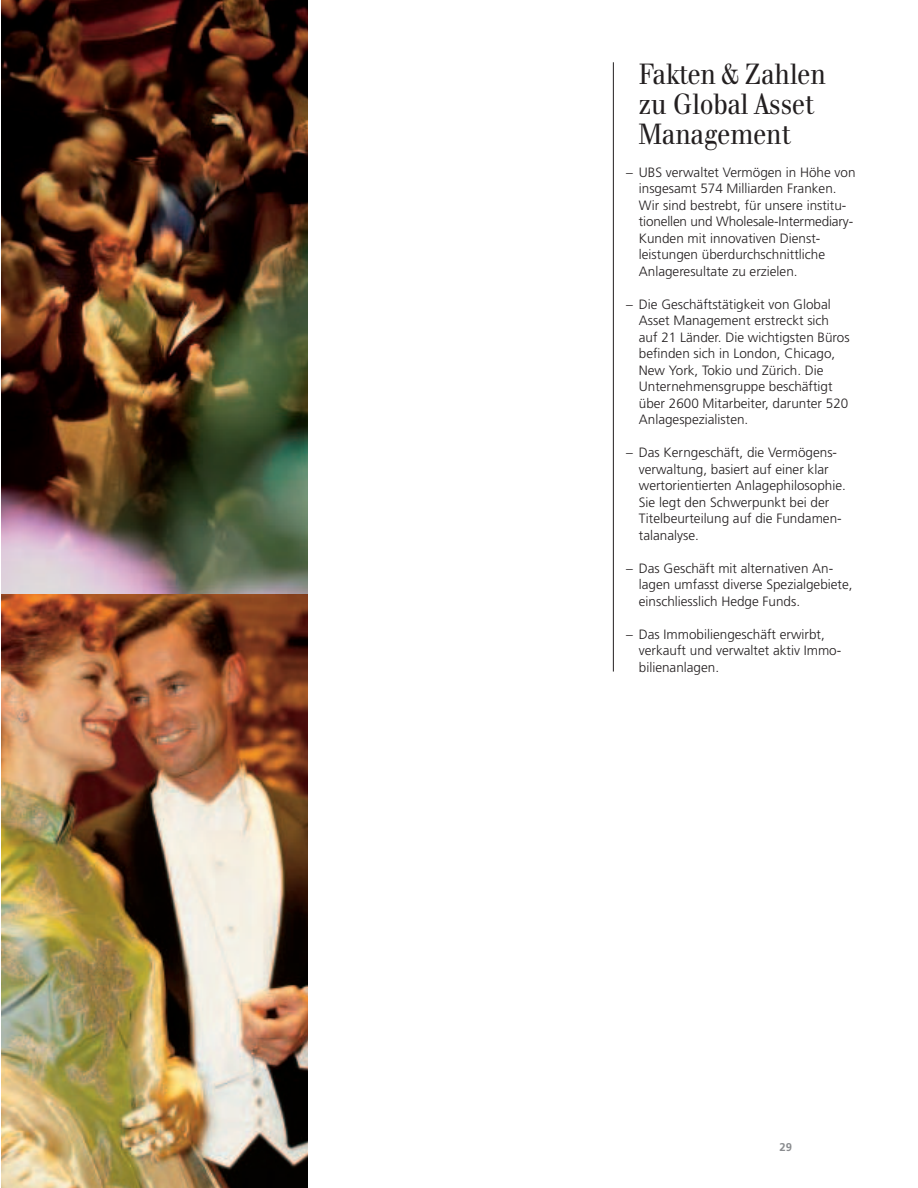
<style>
.page{position:relative;width:918px;height:1188px;background:#fff}
.page>*{position:absolute;margin:0;border:0;box-sizing:border-box;transform-origin:0 0}
.t1{font:28.5px/30px "UBS Headline";color:#231f20}
.t2{font:300 13.5px/16.5px "Frutiger";color:#231f20}
.t3{font:700 11.25px "Frutiger";color:#8a8c8f}
</style>
<div class="page">
<img style="left:1px;top:0;width:306px;height:1188px">
<hr style="left:613px;top:62px;width:1px;height:610px;background:#231f20">
<h1 class="t1" style="left:639px;top:61px;width:189px">Fakten&amp;Zahlen zu Global Asset<br>Management</h1>
<p class="t2" style="left:639px;top:165px;width:218px;text-indent:-13px">– UBS verwaltet Vermögen in Höhe von insgesamt 574 Milliarden Franken.<br>Wir sind bestrebt, für unsere institu&shy;tionellen und Wholesale-Intermediary-Kunden mit innovativen Dienst&shy;leistungen überdurchschnittliche Anlageresultate zu erzielen.</p>
<p class="t2" style="left:639px;top:297px;width:212px;text-indent:-13px">– Die Geschäftstätigkeit von Global Asset Management erstreckt sich auf 21 Länder. Die wichtigsten Büros befinden sich in London, Chicago, New York, Tokio und Zürich. Die Unternehmensgruppe beschäftigt über 2600 Mitarbeiter, darunter 520<br>Anlagespezialisten.</p>
<p class="t2" style="left:639px;top:445px;width:208px;text-indent:-13px">– Das Kerngeschäft, die Vermögens&shy;verwaltung, basiert auf einer klar wertorientierten Anlagephilosophie.<br>Sie legt den Schwerpunkt bei der<br>Titelbeurteilung auf die Fundamen&shy;talanalyse.</p>
<p class="t2" style="left:639px;top:561px;width:215px;text-indent:-13px">– Das Geschäft mit alternativen An&shy;lagen umfasst diverse Spezialgebiete, einschliesslich Hedge Funds.</p>
<p class="t2" style="left:639px;top:627px;width:204px;text-indent:-13px">– Das Immobiliengeschäft erwirbt, verkauft und verwaltet aktiv Immo&shy;bilienanlagen.</p>
<p class="t3" style="left:779px;top:1143px;width:14px">29</p>
</div>
